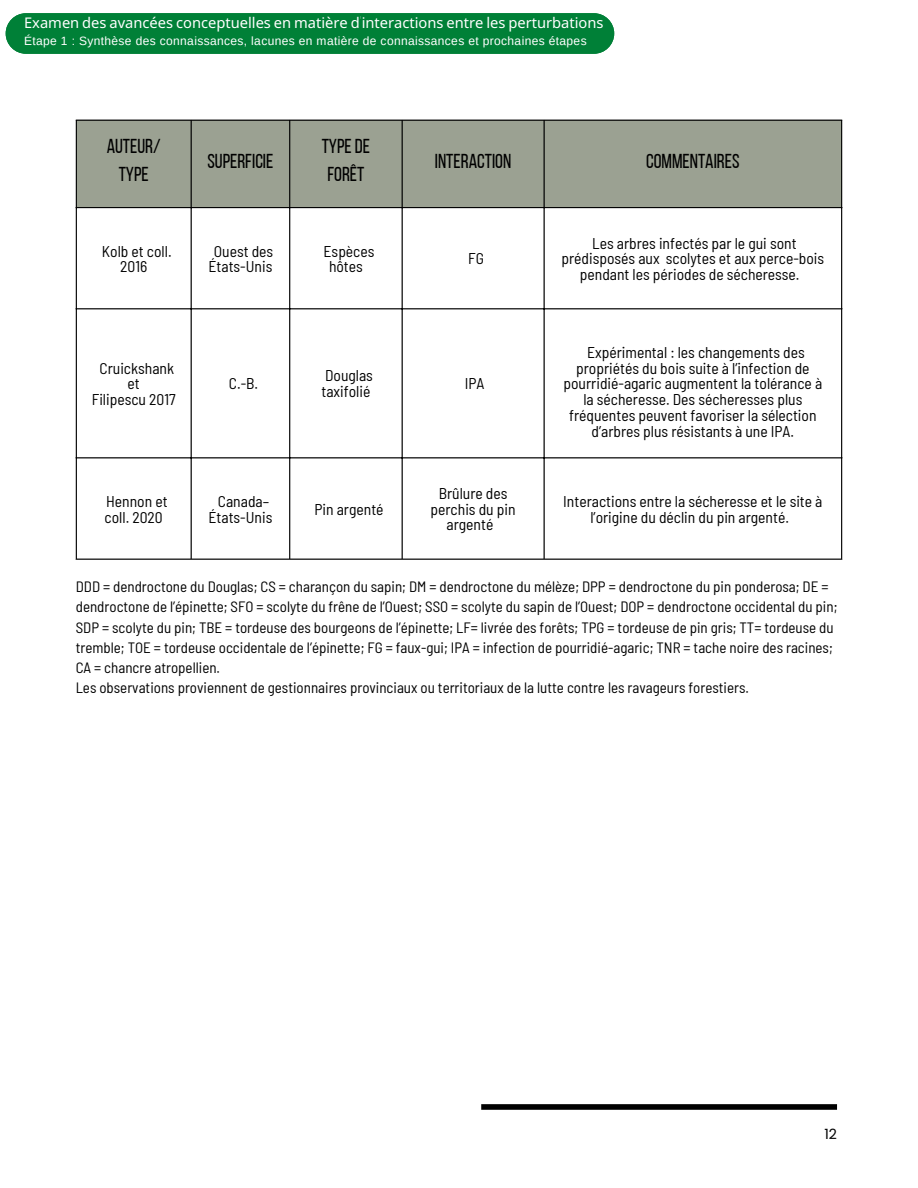
<style>
.page{position:relative;width:918px;height:1188px;background:#fff}
.page>*{position:absolute;margin:0;border:0;box-sizing:border-box;transform-origin:0 0}
.t1{font:20.1px/28.2px "Bebas Neue";color:#000;text-align:center}
.t2{font:semi-condensed 15.6px/15.8px "Barlow";color:#000;text-align:center}
.t3{font:semi-condensed 15px/20.2px "Barlow";color:#000}
.t4{font:14.7px "Noto Sans";color:#fff}
.t5{font:14.1px "Poppins";color:#000}
.t6{font:12px "Arimo";letter-spacing:.03em;color:#fff}
.s1{font-family:"TS Bebas AR";font-weight:100}
</style>
<div class="page">
<div style="left:481px;top:1104px;width:356px;height:6px;background:#000"></div>
<div style="left:77px;top:121px;width:764px;height:86px;background:#9ba192"></div>
<hr style="left:76px;top:121px;width:1px;height:438px;background:#000">
<hr style="left:191px;top:121px;width:1px;height:438px;background:#000">
<hr style="left:289px;top:121px;width:1px;height:438px;background:#000">
<hr style="left:402px;top:121px;width:1px;height:438px;background:#000">
<hr style="left:544px;top:121px;width:1px;height:438px;background:#000">
<hr style="left:841px;top:121px;width:1px;height:438px;background:#000">
<hr style="left:76px;top:120px;width:766px;height:1px;background:#000">
<hr style="left:76px;top:207px;width:766px;height:1px;background:#000">
<hr style="left:76px;top:308px;width:766px;height:1px;background:#000">
<hr style="left:76px;top:457px;width:766px;height:1px;background:#000">
<hr style="left:76px;top:559px;width:766px;height:1px;background:#000">
<div style="left:6px;top:13px;width:608px;height:41px;background:#008037;border-radius:20px"></div>
<p class="t4" style="left:24px;top:13px;width:581px">Examen des avancées conceptuelles en matière d<span class="s1">’</span>interactions entre les perturbations</p>
<p class="t6" style="left:24px;top:34px;width:564px">Étape 1 : Synthèse des connaissances, lacunes en matière de connaissances et prochaines étapes</p>
<p class="t1" style="left:107px;top:134px;width:55px">AUTEUR/<br>TYPE</p>
<p class="t1" style="left:207px;top:149px;width:67px">SUPERFICIE</p>
<p class="t1" style="left:322px;top:134px;width:50px;text-align:left">TYPEDE<br>FORÊT</p>
<p class="t1" style="left:435px;top:149px;width:78px">INTERACTION</p>
<p class="t1" style="left:646px;top:149px;width:95px">COMMENTAIRES</p>
<p class="t2" style="left:102px;top:242px;width:71px">Kolb et coll.<br>2016</p>
<p class="t2" style="left:209px;top:242px;width:66px">Ouest des<br>États-Unis</p>
<p class="t2" style="left:324px;top:242px;width:52px">Espèces hôtes</p>
<p class="t2" style="left:468px;top:250px;width:17px">FG</p>
<p class="t2" style="left:92px;top:359px;width:85px">Cruickshank et<br>Filipescu 2017</p>
<p class="t2" style="left:229px;top:375px;width:31px">C.-B.</p>
<p class="t2" style="left:321px;top:367px;width:53px;text-align:left">Douglas taxifolié</p>
<p class="t2" style="left:465px;top:375px;width:21px">IPA</p>
<p class="t2" style="left:562px;top:235px;width:264px">Les arbres infectés par le gui sont prédisposés aux scolytes et aux perce-bois pendant les périodes de sécheresse.</p>
<p class="t2" style="left:564px;top:344px;width:260px">Expérimental : les changements des propriétés du bois suite à l’infection de pourridié-agaric augmentent la tolérance à la sécheresse. Des sécheresses plus fréquentes peuvent favoriser la sélection</p>
<p class="t2" style="left:592px;top:422px;width:204px">d’arbres plus résistants à une IPA.</p>
<p class="t2" style="left:105px;top:493px;width:64px;text-align:left">Hennon et coll. 2020</p>
<p class="t2" style="left:209px;top:493px;width:65px">Canada–<br>États-Unis</p>
<p class="t2" style="left:314px;top:501px;width:71px">Pin argenté</p>
<p class="t2" style="left:431px;top:485px;width:87px">Brûlure des perchis du pin argenté</p>
<p class="t2" style="left:563px;top:493px;width:261px">Interactions entre la sécheresse et le site à l’origine du déclin du pin argenté.</p>
<p class="t3" style="left:76px;top:576px;width:763px">DDD = dendroctone du Douglas; CS = charançon du sapin; DM = dendroctone du mélèze; DPP = dendroctone du pin ponderosa; DE = dendroctone de l’épinette; SFO = scolyte du frêne de l’Ouest; SSO = scolyte du sapin de l’Ouest; DOP = dendroctone occidental du pin; SDP = scolyte du pin; TBE = tordeuse des bourgeons de l’épinette; LF= livrée des forêts; TPG = tordeuse de pin gris; TT= tordeuse du tremble; TOE = tordeuse occidentale de l’épinette; FG = faux-gui; IPA = infection de pourridié-agaric; TNR = tache noire des racines; CA = chancre atropellien.</p>
<p class="t3" style="left:76px;top:677px;width:675px">Les observations proviennent de gestionnaires provinciaux ou territoriaux de la lutte contre les ravageurs forestiers.</p>
<p class="t5" style="left:824px;top:1124px;width:14px">12</p>
</div>
